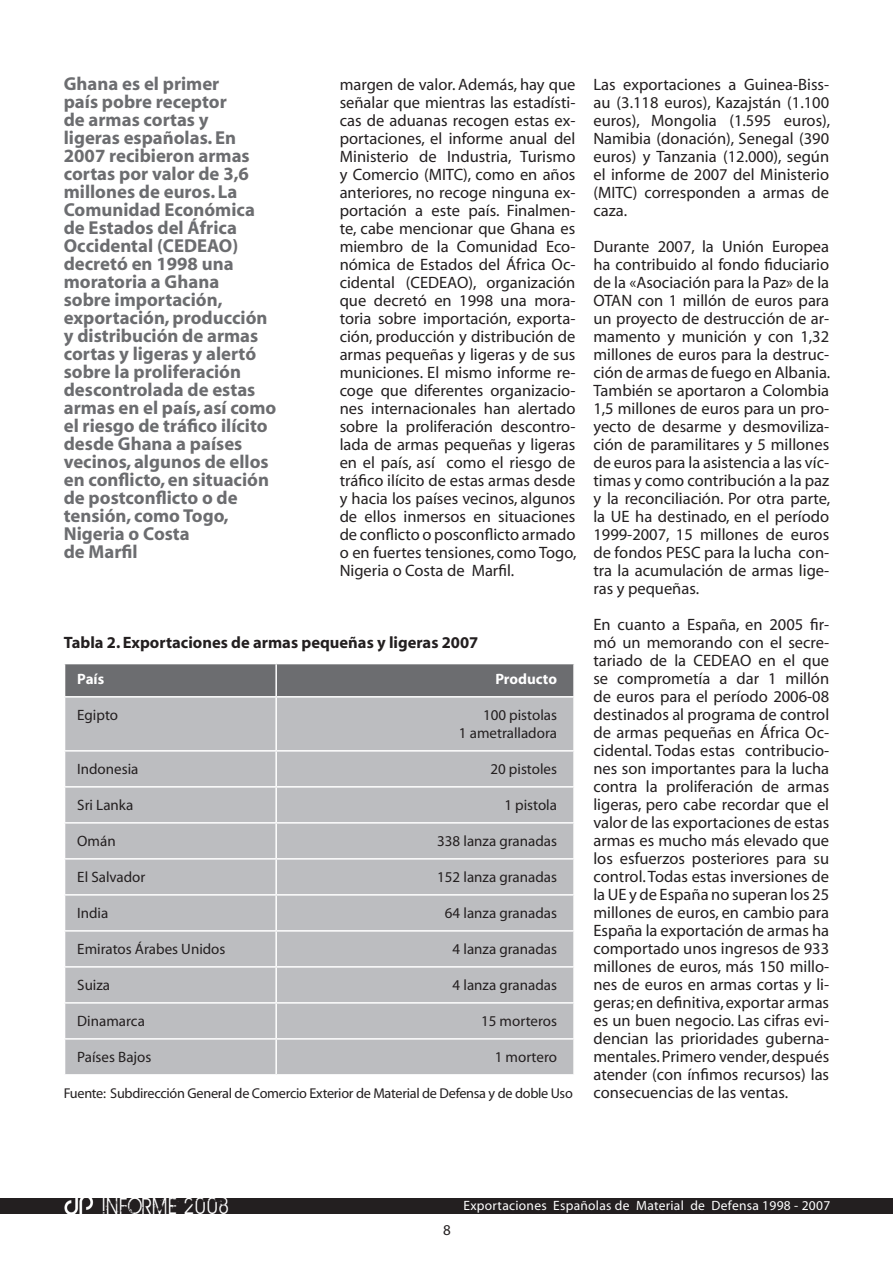
<style>
.page{position:relative;width:893px;height:1263px;background:#fff}
.page>*{position:absolute;margin:0;border:0;box-sizing:border-box;transform-origin:0 0}
.t1{font:25.2px "BIRTHOFAHERO";letter-spacing:.1em;color:#fff;scale:.83 1}
.t2{font:700 18.75px/18px "Myriad";color:#6c6d70}
.t3{font:16.5px/18px "Myriad";color:#231f20;text-align:justify}
.t4{font:700 16.5px "Myriad";color:#231f20}
.t5{font:15px/18px "Myriad";color:#231f20;text-align:right}
.t6{font:700 15px "Myriad";color:#fff}
.t7{font:14.25px "Myriad";letter-spacing:-.02em;color:#231f20}
.t8{font:13.5px "Myriad";letter-spacing:.02em;color:#fff}
</style>
<div class="page">
<div style="left:0;top:1198px;width:893px;height:15px;background:#231f20"></div>
<img style="left:64px;top:1198px;width:30px;height:16px">
<div style="left:65px;top:664px;width:508px;height:32px;background:#6c6d70"></div>
<div style="left:65px;top:698px;width:508px;height:376px;background:#bcbdc0"></div>
<hr style="left:275px;top:698px;width:2px;height:52px;background:#fff">
<hr style="left:64px;top:750px;width:212px;height:2px;background:#fff">
<hr style="left:276px;top:750px;width:299px;height:2px;background:#fff">
<hr style="left:275px;top:752px;width:2px;height:34px;background:#fff">
<hr style="left:64px;top:786px;width:212px;height:2px;background:#fff">
<hr style="left:276px;top:786px;width:299px;height:2px;background:#fff">
<hr style="left:275px;top:788px;width:2px;height:34px;background:#fff">
<hr style="left:64px;top:822px;width:212px;height:2px;background:#fff">
<hr style="left:276px;top:822px;width:299px;height:2px;background:#fff">
<hr style="left:275px;top:824px;width:2px;height:34px;background:#fff">
<hr style="left:64px;top:858px;width:212px;height:2px;background:#fff">
<hr style="left:276px;top:858px;width:299px;height:2px;background:#fff">
<hr style="left:275px;top:860px;width:2px;height:34px;background:#fff">
<hr style="left:64px;top:894px;width:212px;height:2px;background:#fff">
<hr style="left:276px;top:894px;width:299px;height:2px;background:#fff">
<hr style="left:275px;top:896px;width:2px;height:34px;background:#fff">
<hr style="left:64px;top:930px;width:212px;height:2px;background:#fff">
<hr style="left:276px;top:930px;width:299px;height:2px;background:#fff">
<hr style="left:275px;top:932px;width:2px;height:34px;background:#fff">
<hr style="left:64px;top:966px;width:212px;height:2px;background:#fff">
<hr style="left:276px;top:966px;width:299px;height:2px;background:#fff">
<hr style="left:275px;top:968px;width:2px;height:34px;background:#fff">
<hr style="left:64px;top:1002px;width:212px;height:2px;background:#fff">
<hr style="left:276px;top:1002px;width:299px;height:2px;background:#fff">
<hr style="left:275px;top:1004px;width:2px;height:34px;background:#fff">
<hr style="left:64px;top:1038px;width:212px;height:2px;background:#fff">
<hr style="left:276px;top:1038px;width:299px;height:2px;background:#fff">
<hr style="left:275px;top:1040px;width:2px;height:34px;background:#fff">
<hr style="left:275px;top:664px;width:2px;height:32px;background:#fff">
<p class="t2" style="left:64px;top:75px;width:214px">Ghana es el primer<br>país pobre receptor<br>de armas cortas y<br>ligeras españolas. En<br>2007 recibieron armas cortas por valor de 3,6 millones de euros. La<br>Comunidad Económica de Estados del África<br>Occidental (CEDEAO) decretó en 1998 una moratoria a Ghana<br>sobre importación, exportación, producción y distribución de armas cortas y ligeras y alertó sobre la proliferación descontrolada de estas armas en el país, así como el riesgo de tráfico ilícito desde Ghana a países vecinos, algunos de ellos en conflicto, en situación de postconflicto o de tensión, como Togo,<br>Nigeria o Costa<br>de Marfil</p>
<p class="t3" style="left:340px;top:76px;width:238px">margen de valor. Además, hay que señalar que mientras las estadísti&shy;cas de aduanas recogen estas ex&shy;portaciones, el informe anual del Ministerio de Industria, Turismo y Comercio (MITC), como en años anteriores, no recoge ninguna ex&shy;portación a este país. Finalmen&shy;te, cabe mencionar que Ghana es miembro de la Comunidad Eco&shy;nómica de Estados del África Oc&shy;cidental (CEDEAO), organización que decretó en 1998 una mora&shy;toria sobre importación, exporta&shy;ción, producción y distribución de armas pequeñas y ligeras y de sus municiones. El mismo informe re&shy;coge que diferentes organizacio&shy;nes internacionales han alertado sobre la proliferación descontro&shy;lada de armas pequeñas y ligeras en el país, así como el riesgo de tráfico ilícito de estas armas desde y hacia los países vecinos, algunos de ellos inmersos en situaciones de conflicto o posconflicto armado o en fuertes tensiones, como Togo, Nigeria o Costa de Marfil.</p>
<p class="t3" style="left:593px;top:76px;width:238px">Las exportaciones a Guinea-Biss&shy;au (3.118 euros), Kazajstán (1.100 euros), Mongolia (1.595 euros), Namibia (donación), Senegal (390 euros) y Tanzania (12.000), según el informe de 2007 del Ministerio (MITC) corresponden a armas de caza.</p>
<p class="t3" style="left:593px;top:238px;width:238px">Durante 2007, la Unión Europea ha contribuido al fondo fiduciario de la «Asociación para la Paz» de la OTAN con 1 millón de euros para un proyecto de destrucción de ar&shy;mamento y munición y con 1,32 millones de euros para la destruc&shy;ción de armas de fuego en Albania.<br>También se aportaron a Colombia 1,5 millones de euros para un pro&shy;yecto de desarme y desmoviliza&shy;ción de paramilitares y 5 millones de euros para la asistencia a las víc&shy;timas y como contribución a la paz y la reconciliación. Por otra parte, la UE ha destinado, en el período 1999-2007, 15 millones de euros de fondos PESC para la lucha con&shy;tra la acumulación de armas lige&shy;ras y pequeñas.</p>
<p class="t3" style="left:593px;top:616px;width:237px">En cuanto a España, en 2005 fir&shy;mó un memorando con el secre&shy;tariado de la CEDEAO en el que se comprometía a dar 1 millón de euros para el período 2006-08 destinados al programa de control de armas pequeñas en África Oc&shy;cidental. Todas estas contribucio&shy;nes son importantes para la lucha contra la proliferación de armas ligeras, pero cabe recordar que el valor de las exportaciones de estas armas es mucho más elevado que los esfuerzos posteriores para su control. Todas estas inversiones de la UE y de España no superan los 25 millones de euros, en cambio para España la exportación de armas ha comportado unos ingresos de 933 millones de euros, más 150 millo&shy;nes de euros en armas cortas y li&shy;geras; en definitiva, exportar armas es un buen negocio. Las cifras evi&shy;dencian las prioridades guberna&shy;mentales. Primero vender, después atender (con ínfimos recursos) las consecuencias de las ventas.</p>
<p class="t4" style="left:64px;top:634px;width:416px">Tabla 2. Exportaciones de armas pequeñas y ligeras 2007</p>
<p class="t6" style="left:77px;top:671px;width:28px">País</p>
<p class="t6" style="left:495px;top:671px;width:63px">Producto</p>
<p class="t5" style="left:77px;top:707px;width:42px">Egipto</p>
<p class="t5" style="left:459px;top:707px;width:100px">100 pistolas<br>1 ametralladora</p>
<p class="t5" style="left:77px;top:761px;width:63px">Indonesia</p>
<p class="t5" style="left:490px;top:761px;width:68px">20 pistoles</p>
<p class="t5" style="left:77px;top:797px;width:58px">Sri Lanka</p>
<p class="t5" style="left:504px;top:797px;width:54px">1 pistola</p>
<p class="t5" style="left:77px;top:833px;width:40px">Omán</p>
<p class="t5" style="left:437px;top:833px;width:121px">338 lanza granadas</p>
<p class="t5" style="left:77px;top:869px;width:70px">El Salvador</p>
<p class="t5" style="left:437px;top:869px;width:121px">152 lanza granadas</p>
<p class="t5" style="left:77px;top:905px;width:33px">India</p>
<p class="t5" style="left:445px;top:905px;width:114px">64 lanza granadas</p>
<p class="t5" style="left:77px;top:941px;width:150px">Emiratos Árabes Unidos</p>
<p class="t5" style="left:453px;top:941px;width:106px">4 lanza granadas</p>
<p class="t5" style="left:77px;top:977px;width:34px">Suiza</p>
<p class="t5" style="left:453px;top:977px;width:106px">4 lanza granadas</p>
<p class="t5" style="left:77px;top:1013px;width:69px">Dinamarca</p>
<p class="t5" style="left:481px;top:1013px;width:77px">15 morteros</p>
<p class="t5" style="left:77px;top:1049px;width:76px">Países Bajos</p>
<p class="t5" style="left:495px;top:1049px;width:64px">1 mortero</p>
<p class="t7" style="left:64px;top:1086px;width:511px">Fuente: Subdirección General de Comercio Exterior de Material de Defensa y de doble Uso</p>
<h1 class="t1" style="left:102px;top:1192px;width:153px">INFORME 2008</h1>
<p class="t8" style="left:463px;top:1198px;width:368px">Exportaciones Españolas de Material de Defensa 1998 - 2007</p>
</div>
